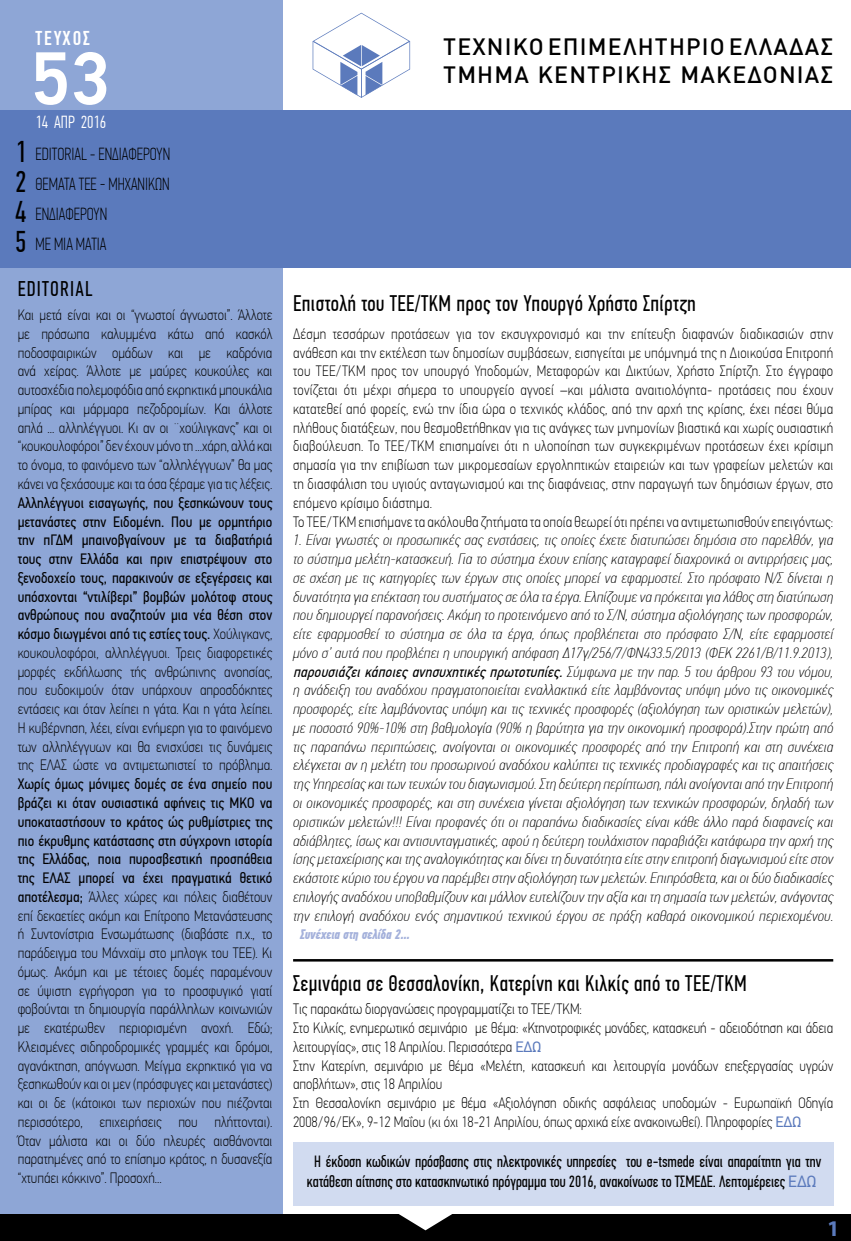
<style>
.page{position:relative;width:851px;height:1241px;background:#fff}
.page>*{position:absolute;margin:0;border:0;box-sizing:border-box;transform-origin:0 0}
.t1{font:500 75px "PF Din Text Pro";color:#fff}
.t2{font:30px/29.9px "PF Din Text Comp Pro";color:#000;text-align:justify}
.t3{font:500 23.12px/27.8px "DIN Greek";letter-spacing:.05em;color:#000}
.t4{font:22.5px "PF Din Text Comp Pro";letter-spacing:.02em;color:#000}
.t5{font:700 22.5px "Myriad Pro";color:#5b7abc}
.t6{font:21.25px "PF Din Text Comp Pro";letter-spacing:.055em;color:#000}
.t7{font:500 20px "PF Din Text Comp Pro";letter-spacing:.1em;color:#fff}
.t8{font:100 17.5px/30px "PF Din Text Comp Pro";color:#000}
.t9{font:300 17.5px "PF Din Text Comp Pro";color:#fff}
.t10{font:16.25px/19.5px "PF Din Text Comp Pro";color:#000;text-align:center}
.t11{font:100 15px/18.8px "PF Din Text Cond Pro";letter-spacing:.015em;color:#000}
.t12{font:italic 100 15px/18.8px "PF Din Text Cond Pro";letter-spacing:.015em;color:#000;text-align:justify}
.t13{font:15px/18.8px "PF Din Text Cond Pro";color:#000;text-align:justify}
.t14{font:italic 700 13.75px "PF Din Text Comp Pro";letter-spacing:-.01em;color:#a4b1db}
.s1{font-weight:100}
.s2{font-weight:400}
.s3{font-family:"PF Din Text Pro";font-weight:400;color:#5b7abc}
.s4{font-family:"PF Din Text Pro";color:#5b7abc}
</style>
<div class="page">
<div style="left:0;top:0;width:282px;height:1240px;background:#8ea6d6"></div>
<div style="left:0;top:110px;width:850px;height:157px;background:#5b7abc"></div>
<div style="left:0;top:1214px;width:850px;height:26px;background:#000"></div>
<svg style="left:312px;top:13px;width:98px;height:85px"></svg>
<svg style="left:399px;top:1214px;width:53px;height:16px"></svg>
<hr style="left:293px;top:958px;width:540px;height:3px;background:#000">
<div style="left:293px;top:1141px;width:540px;height:64px;background:#d1dbf0"></div>
<h3 class="t7" style="left:35px;top:27px;width:56px">ΤΕΥΧΟΣ</h3>
<h1 class="t1" style="left:31px;top:34px;width:80px">53</h1>
<p class="t9" style="left:35px;top:112px;width:72px">14 ΑΠΡ 2016</p>
<h2 class="t2" style="left:15px;top:137px;width:13px">1<br>2<br>4<br>5</h2>
<p class="t8" style="left:35px;top:139px;width:136px">EDITORIAL - ΕΝΔΙΑΦΕΡΟΥΝ<br>Θέματα τεε - μηχανι κων<br>ΕΝΔΙΑΦΕΡΟΥΝ<br>ME MIA MATIA</p>
<h3 class="t6" style="left:18px;top:276px;width:76px">EDITORIAL</h3>
<p class="t11" style="left:18px;top:305px;width:256px;text-align:justify">Και μετά είναι και οι “γνωστοί άγνωστοι”. Άλλοτε με πρόσωπα καλυμμένα κάτω από κασκόλ ποδοσφαιρικών ομάδων και με καδρόνια ανά χείρας. Άλλοτε με μαύρες κουκούλες και αυτοσχέδια πολεμοφόδια από εκρηκτικά μπουκάλια μπίρας και μάρμαρα πεζοδρομίων. Και άλλοτε απλά ... αλληλέγγυοι. Κι αν οι ¨χούλιγκανς” και οι “κουκουλοφόροι” δεν έχουν μόνο τη ...χάρη, αλλά και το όνομα, το φαινόμενο των “αλληλέγγυων” θα μας κάνει να ξεχάσουμε και τα όσα ξέραμε για τις λέξεις.</p>
<p class="t13" style="left:18px;top:493px;width:256px">Αλληλέγγυοι εισαγωγής, που ξεσηκώνουν τους μετανάστες στην Ειδομένη. Που με ορμητήριο την πΓΔΜ μπαινοβγαίνουν με τα διαβατήριά τους στην Ελλάδα και πριν επιστρέψουν στο ξενοδοχείο τους, παρακινούν σε εξεγέρσεις και υπόσχονται “ντιλίβερι” βομβών μολότοφ στους ανθρώπους που αναζητούν μια νέα θέση στον κόσμο διωγμένοι από τις εστίες τους. <span class="s1">Χούλιγκανς, κουκουλοφόροι, αλληλέγγυοι. Τρεις διαφορετικές μορφές εκδήλωσης τής ανθρώπινης ανοησίας, που ευδοκιμούν όταν υπάρχουν απροσδόκητες εντάσεις και όταν λείπει η γάτα. Και η γάτα λείπει.<br>Η κυβέρνηση, λέει, είναι ενήμερη για το φαινόμενο των αλληλέγγυων και θα ενισχύσει τις δυνάμεις της ΕΛΑΣ ώστε να αντιμετωπιστεί το πρόβλημα.</span></p>
<p class="t11" style="left:18px;top:774px;width:256px;text-align:justify"><span class="s2">Χωρίς όμως μόνιμες δομές σε ένα σημείο που βράζει κι όταν ουσιαστικά αφήνεις τις ΜΚΟ να υποκαταστήσουν το κράτος ώς ρυθμίστριες της πιο έκρυθμης κατάστασης στη σύγχρονη ιστορία της Ελλάδας, ποια πυροσβεστική προσπάθεια της ΕΛΑΣ μπορεί να έχει πραγματικά θετικό αποτέλεσμα;</span> Άλλες χώρες και πόλεις διαθέτουν επί δεκαετίες ακόμη και Επίτροπο Μετανάστευσης ή Συντονίστρια Ενσωμάτωσης (διαβάστε π.χ., το παράδειγμα του Μάνχαϊμ στο μπλογκ του ΤΕΕ). Κι όμως. Ακόμη και με τέτοιες δομές παραμένουν σε ύψιστη εγρήγορση για το προσφυγικό γιατί φοβούνται τη δημιουργία παράλληλων κοινωνιών με εκατέρωθεν περιορισμένη ανοχή. Εδώ; Κλεισμένες σιδηροδρομικές γραμμές και δρόμοι, αγανάκτηση, απόγνωση. Μείγμα εκρηκτικό για να ξεσηκωθούν και οι μεν (πρόσφυγες και μετανάστες) και οι δε (κάτοικοι των περιοχών που πιέζονται περισσότερο, επιχειρήσεις που πλήττονται).<br>Όταν μάλιστα και οι δύο πλευρές αισθάνονται παρατημένες από το επίσημο κράτος, η δυσανεξία “χτυπάει κόκκινο”. Προσοχή...</p>
<h3 class="t3" style="left:443px;top:33px;width:391px">ΤΕΧΝΙΚΟ ΕΠΙΜΕΛΗΤΗΡΙΟ ΕΛΛΑΔΑΣ<br>ΤΜΗΜΑ ΚΕΝΤΡΙΚΗΣ ΜΑΚΕΔΟΝΙΑΣ</h3>
<h3 class="t4" style="left:293px;top:290px;width:404px">Επιστολή του ΤΕΕ/ΤΚΜ προς τον Υπουργό Χρήστο Σπίρτζη</h3>
<p class="t11" style="left:293px;top:324px;width:541px">Δέσμη τεσσάρων προτάσεων για τον εκσυγχρονισμό και την επίτευξη διαφανών διαδικασιών στην ανάθεση και την εκτέλεση των δημοσίων συμβάσεων, εισηγείται με υπόμνημά της η Διοικούσα Επιτροπή του ΤΕΕ/ΤΚΜ προς τον υπουργό Υποδομών, Μεταφορών και Δικτύων, Χρήστο Σπίρτζη. Στο έγγραφο τονίζεται ότι μέχρι σήμερα το υπουργείο αγνοεί –και μάλιστα αναιτιολόγητα- προτάσεις που έχουν κατατεθεί από φορείς, ενώ την ίδια ώρα ο τεχνικός κλάδος, από την αρχή της κρίσης, έχει πέσει θύμα πλήθους διατάξεων, που θεσμοθετήθηκαν για τις ανάγκες των μνημονίων βιαστικά και χωρίς ουσιαστική διαβούλευση. Το ΤΕΕ/ΤΚΜ επισημαίνει ότι η υλοποίηση των συγκεκριμένων προτάσεων έχει κρίσιμη σημασία για την επιβίωση των μικρομεσαίων εργοληπτικών εταιρειών και των γραφείων μελετών και τη διασφάλιση του υγιούς ανταγωνισμού και της διαφάνειας, στην παραγωγή των δημόσιων έργων, στο επόμενο κρίσιμο διάστημα.<br>Το ΤΕΕ/ΤΚΜ επισήμανε τα ακόλουθα ζητήματα τα οποία θεωρεί ότι πρέπει να αντιμετωπισθούν επειγόντως:</p>
<p class="t12" style="left:293px;top:530px;width:541px">1. Είναι γνωστές οι προσωπικές σας ενστάσεις, τις οποίες έχετε διατυπώσει δημόσια στο παρελθόν, για το σύστημα μελέτη-κατασκευή. Για το σύστημα έχουν επίσης καταγραφεί διαχρονικά οι αντιρρήσεις μας, σε σχέση με τις κατηγορίες των έργων στις οποίες μπορεί να εφαρμοστεί. Στο πρόσφατο Ν/Σ δίνεται η δυνατότητα για επέκταση του συστήματος σε όλα τα έργα. Ελπίζουμε να πρόκειται για λάθος στη διατύπωση που δημιουργεί παρανοήσεις. Ακόμη το προτεινόμενο από το Σ/Ν, σύστημα αξιολόγησης των προσφορών, είτε εφαρμοσθεί το σύστημα σε όλα τα έργα, όπως προβλέπεται στο πρόσφατο Σ/Ν, είτε εφαρμοστεί μόνο σ’ αυτά που προβλέπει η υπουργική απόφαση Δ17γ/256/7/ΦΝ433.5/2013 (ΦΕΚ 2261/Β/11.9.2013), <span class="s2">παρουσιάζεικάποιεςανησυχητικέςπρωτοτυπίες.</span>Σύμ φ ω ν α μ ε τη ν π αρ . 5 το υ άρ θρ ο υ 93 το υ νόμ ο υ, η ανάδειξη του αναδόχου πραγματοποιείται εναλλακτικά είτε λαμβάνοντας υπόψη μόνο τις οικονομικές προσφορές, είτε λαμβάνοντας υπόψη και τις τεχνικές προσφορές (αξιολόγηση των οριστικών μελετών), με ποσοστό 90%-10% στη βαθμολογία (90% η βαρύτητα για την οικονομική προσφορά).Στην πρώτη από τις παραπάνω περιπτώσεις, ανοίγονται οι οικονομικές προσφορές από την Επιτροπή και στη συνέχεια ελέγχεται αν η μελέτη του προσωρινού αναδόχου καλύπτει τις τεχνικές προδιαγραφές και τις απαιτήσεις της Υπηρεσίας και των τευχών του διαγωνισμού. Στη δεύτερη περίπτωση, πάλι ανοίγονται από την Επιτροπή οι οικονομικές προσφορές, και στη συνέχεια γίνεται αξιολόγηση των τεχνικών προσφορών, δηλαδή των οριστικών μελετών!!! Είναι προφανές ότι οι παραπάνω διαδικασίες είναι κάθε άλλο παρά διαφανείς και αδιάβλητες, ίσως και αντισυνταγματικές, αφού η δεύτερη τουλάχιστον παραβιάζει κατάφωρα την αρχή της ίσης μεταχείρισης και της αναλογικότητας και δίνει τη δυνατότητα είτε στην επιτροπή διαγωνισμού είτε στον εκάστοτε κύριο του έργου να παρέμβει στην αξιολόγηση των μελετών. Επιπρόσθετα, και οι δύο διαδικασίες επιλογής αναδόχου υποβαθμίζουν και μάλλον ευτελίζουν την αξία και τη σημασία των μελετών, ανάγοντας την επιλογή αναδόχου ενός σημαντικού τεχνικού έργου σε πράξη καθαρά οικονομικού περιεχομένου.</p>
<p class="t14" style="left:300px;top:925px;width:111px">Συνέχεια στη σελίδα 2...</p>
<h3 class="t4" style="left:293px;top:970px;width:455px">Σεμινάρια σε Θεσσαλονίκη, Κατερίνη και Κιλκίς από το ΤΕΕ/ΤΚΜ</h3>
<p class="t11" style="left:293px;top:999px;width:541px">Tις παρακάτω διοργανώσεις προγραμματίζει το ΤΕΕ/ΤΚΜ:<br>Στο Κιλκίς, ενημερωτικό σεμινάριο με θέμα: «Κτηνοτροφικές μονάδες, κατασκευή - αδειοδότηση και άδεια λειτουργίας», στις 18 Απριλίου. Περισσότερα <span class="s3">ΕΔΩ<br></span>Στην Κατερίνη, σεμινάριο με θέμα «Μελέτη, κατασκευή και λειτουργία μονάδων επεξεργασίας υγρών αποβλήτων», στις 18 Απριλίου<br>Στη Θεσσαλονίκη σεμινάριο με θέμα «Αξιολόγηση οδικής ασφάλειας υποδομών - Ευρωπαϊκή Οδηγία 2008/96/ΕΚ», 9-12 Μαΐου (κι όχι 18-21 Απριλίου, όπως αρχικά είχε ανακοινωθεί). Πληροφορίες <span class="s3">ΕΔΩ</span></p>
<p class="t10" style="left:307px;top:1151px;width:515px">H έκδοση κωδικών πρόσβασης στις ηλεκτρονικές υπηρεσίες τoυ e-tsmede είναι απαραίτητη για την κατάθεση αίτησης στο κατασκηνωτικό πρόγραμμα του 2016, ανακοίνωσε το ΤΣΜΕΔΕ. Λεπτομέρειες <span class="s4">ΕΔΩ</span></p>
<h3 class="t5" style="left:826px;top:1213px;width:14px">1</h3>
</div>
